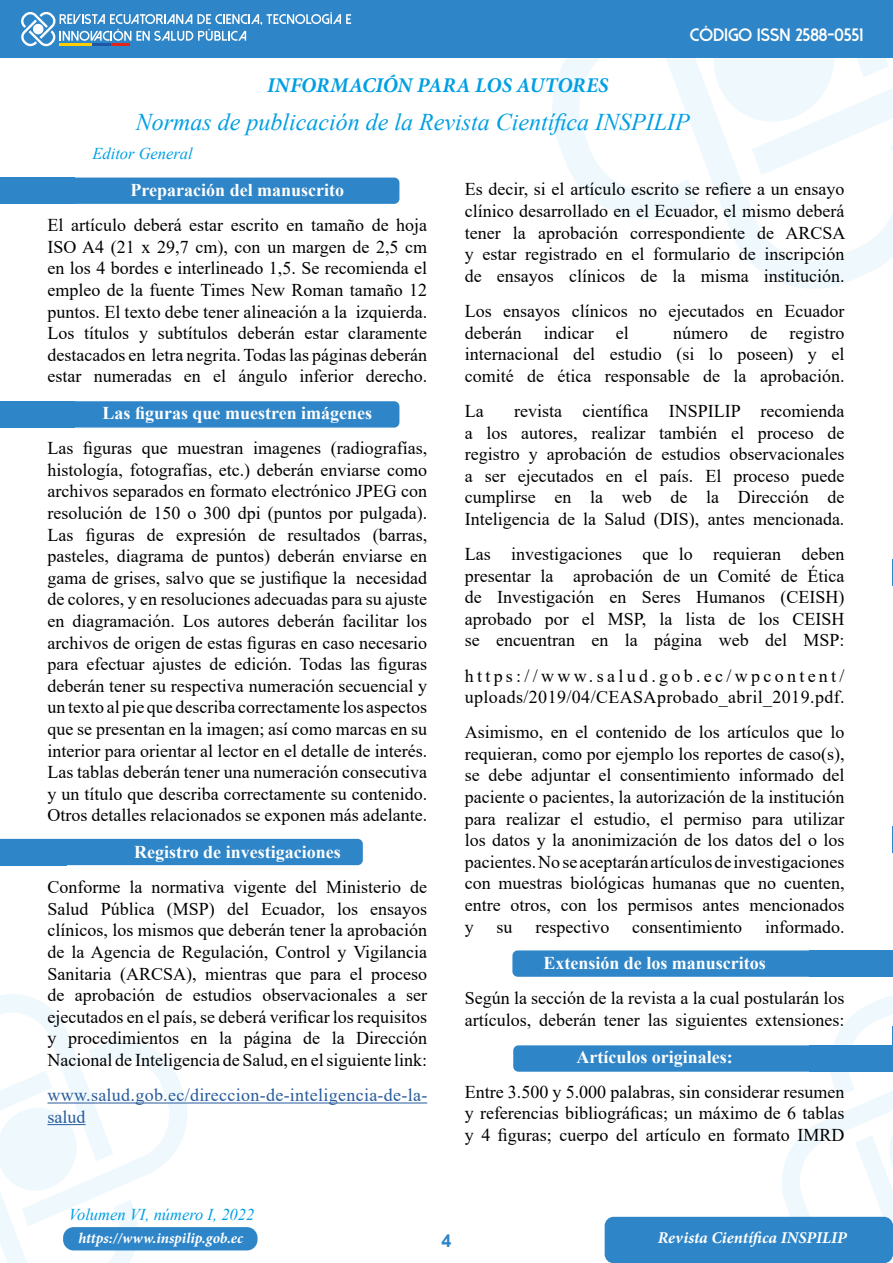
<style>
.page{position:relative;width:893px;height:1263px;background:#fff}
.page>*{position:absolute;margin:0;border:0;box-sizing:border-box;transform-origin:0 0}
.t1{font:italic 24px "Times New Roman";color:#009fe3}
.t2{font:italic 700 21px "Minion Pro";letter-spacing:-.01em;color:#009fe3}
.t3{font:18px/21.6px "Times New Roman";color:#000;text-align:justify}
.t4{font:700 18px "Times New Roman";color:#fff}
.t5{font:18px/21.6px "Times New Roman";letter-spacing:.02em;color:#000}
.t6{font:18px/21.6px "Times New Roman";letter-spacing:.015em;color:#275b9b}
.t7{font:800 18px "Dolce Vita";color:#fff}
.t8{font:700 18px "Arial";color:#2e85c7}
.t9{font:italic 16.5px "Times New Roman";color:#009fe3}
.t10{font:italic 700 16.5px "Minion Pro";color:#fff}
.t11{font:italic 700 15px "Minion Pro";color:#fff}
</style>
<div class="page">
<svg style="left:540px;top:57px;width:122px;height:162px"></svg>
<svg style="left:613px;top:57px;width:49px;height:118px"></svg>
<svg style="left:662px;top:57px;width:231px;height:232px"></svg>
<div style="left:0;top:0;width:893px;height:57px;background:#2e85c7"></div>
<svg style="left:21px;top:11px;width:330px;height:36px"></svg>
<div style="left:33px;top:24px;width:11px;height:10px;background:#fff;border-radius:50%"></div>
<hr style="left:59px;top:43px;width:33px;height:3px;background:#ffcd02">
<hr style="left:92px;top:43px;width:19px;height:3px;background:#1f57a4">
<hr style="left:111px;top:43px;width:19px;height:3px;background:#e2241c">
<svg style="left:0;top:994px;width:195px;height:269px"></svg>
<div style="left:605px;top:1217px;width:288px;height:46px;background:#2e85c7;border-radius:9px"></div>
<div style="left:63px;top:1227px;width:194px;height:23px;background:#2e85c7;border-radius:11px"></div>
<svg style="left:892px;top:560px;width:1px;height:26px"></svg>
<svg style="left:892px;top:827px;width:1px;height:26px"></svg>
<svg style="left:774px;top:995px;width:119px;height:268px"></svg>
<div style="left:512px;top:950px;width:380px;height:27px;background:#2e85c7;border-radius:5px"></div>
<svg style="left:889px;top:950px;width:3px;height:27px"></svg>
<div style="left:513px;top:1045px;width:380px;height:27px;background:#2e85c7;border-radius:5px"></div>
<div style="left:810px;top:1045px;width:83px;height:27px;background:#2e85c7"></div>
<svg style="left:74px;top:401px;width:325px;height:27px;background:#3388c8"></svg>
<div style="left:0;top:401px;width:74px;height:27px;background:#2e85c7"></div>
<div style="left:74px;top:178px;width:325px;height:26px;background:#2e85c7"></div>
<div style="left:0;top:178px;width:74px;height:26px;background:#2e85c7"></div>
<div style="left:66px;top:839px;width:297px;height:26px;background:#2e85c7"></div>
<div style="left:0;top:839px;width:66px;height:26px;background:#2e85c7"></div>
<hr style="left:48px;top:1102px;width:379px;height:1px;background:#275b9b">
<hr style="left:48px;top:1124px;width:38px;height:1px;background:#275b9b">
<p class="t7" style="left:690px;top:26px;width:175px">Código ISSN 2588-0551</p>
<p class="t2" style="left:267px;top:71px;width:343px">INFORMACIÓN PARA LOS AUTORES</p>
<h1 class="t1" style="left:136px;top:106px;width:555px">Normas de publicación de la Revista Científica INSPILIP</h1>
<p class="t9" style="left:92px;top:142px;width:102px">Editor General</p>
<p class="t4" style="left:131px;top:177px;width:215px">Preparación del manuscrito</p>
<p class="t3" style="left:48px;top:214px;width:381px">El artículo deberá estar escrito en tamaño de hoja ISO A4 (21 x 29,7 cm), con un margen de 2,5 cm en los 4 bordes e interlineado 1,5. Se recomienda el empleo de la fuente Times New Roman tamaño 12 puntos. El texto debe tener alineación a la izquierda.<br>Los títulos y subtítulos deberán estar claramente destacados en letra negrita. Todas las páginas deberán estar numeradas en el ángulo inferior derecho.</p>
<p class="t4" style="left:103px;top:400px;width:271px">Las figuras que muestren imágenes</p>
<p class="t3" style="left:48px;top:437px;width:381px">Las figuras que muestran imagenes (radiografías, histología, fotografías, etc.) deberán enviarse como archivos separados en formato electrónico JPEG con resolución de 150 o 300 dpi (puntos por pulgada).<br>Las figuras de expresión de resultados (barras, pasteles, diagrama de puntos) deberán enviarse en gama de grises, salvo que se justifique la necesidad de colores, y en resoluciones adecuadas para su ajuste en diagramación. Los autores deberán facilitar los archivos de origen de estas figuras en caso necesario para efectuar ajustes de edición. Todas las figuras deberán tener su respectiva numeración secuencial y un texto al pie que describa correctamente los aspectos que se presentan en la imagen; así como marcas en su interior para orientar al lector en el detalle de interés.<br>Las tablas deberán tener una numeración consecutiva y un título que describa correctamente su contenido.<br>Otros detalles relacionados se exponen más adelante.</p>
<p class="t4" style="left:134px;top:839px;width:208px">Registro de investigaciones</p>
<p class="t3" style="left:48px;top:876px;width:381px">Conforme la normativa vigente del Ministerio de Salud Pública (MSP) del Ecuador, los ensayos clínicos, los mismos que deberán tener la aprobación de la Agencia de Regulación, Control y Vigilancia Sanitaria (ARCSA), mientras que para el proceso de aprobación de estudios observacionales a ser ejecutados en el país, se deberá verificar los requisitos y procedimientos en la página de la Dirección Nacional de Inteligencia de Salud, en el siguiente link:</p>
<p class="t6" style="left:48px;top:1083px;width:381px">www.salud.gob.ec/direccion-de-inteligencia-de-la&shy;salud</p>
<p class="t3" style="left:465px;top:178px;width:382px">Es decir, si el artículo escrito se refiere a un ensayo clínico desarrollado en el Ecuador, el mismo deberá tener la aprobación correspondiente de ARCSA y estar registrado en el formulario de inscripción de ensayos clínicos de la misma institución.</p>
<p class="t3" style="left:465px;top:300px;width:381px">Los ensayos clínicos no ejecutados en Ecuador deberán indicar el</p>
<p class="t3" style="left:465px;top:321px;width:381px;text-indent:208px">número de registro internacional del estudio (si lo poseen) y el comité de ética responsable de la aprobación.</p>
<p class="t3" style="left:465px;top:399px;width:20px">La</p>
<p class="t3" style="left:465px;top:399px;width:381px;text-indent:49px">revista científica INSPILIP recomienda a los autores, realizar también el proceso de registro y aprobación de estudios observacionales a ser ejecutados en el país. El proceso puede cumplirse en la web de la Dirección de Inteligencia de la Salud (DIS), antes mencionada.</p>
<p class="t3" style="left:465px;top:543px;width:381px">Las investigaciones que lo requieran deben presentar la aprobación de un Comité de Ética de Investigación en Seres Humanos (CEISH) aprobado por el MSP, la lista de los CEISH se encuentran en la página web del MSP:</p>
<p class="t5" style="left:465px;top:664px;width:381px">https://www.salud.gob.ec/wpcontent/ uploads/2019/04/CEASAprobado_abril_2019.pdf.</p>
<p class="t3" style="left:465px;top:721px;width:381px">Asimismo, en el contenido de los artículos que lo requieran, como por ejemplo los reportes de caso(s), se debe adjuntar el consentimiento informado del paciente o pacientes, la autorización de la institución para realizar el estudio, el permiso para utilizar los datos y la anonimización de los datos del o los pacientes. No se aceptarán artículos de investigaciones con muestras biológicas humanas que no cuenten, entre otros, con los permisos antes mencionados y</p>
<p class="t3" style="left:497px;top:915px;width:18px">su</p>
<p class="t3" style="left:535px;top:915px;width:75px">respectivo</p>
<p class="t3" style="left:632px;top:915px;width:111px">consentimiento</p>
<p class="t3" style="left:765px;top:915px;width:81px">informado.</p>
<p class="t4" style="left:543px;top:950px;width:224px">Extensión de los manuscritos</p>
<p class="t3" style="left:465px;top:987px;width:381px">Según la sección de la revista a la cual postularán los artículos, deberán tener las siguientes extensiones:</p>
<p class="t4" style="left:576px;top:1043px;width:158px">Artículos originales:</p>
<p class="t3" style="left:465px;top:1080px;width:381px">Entre 3.500 y 5.000 palabras, sin considerar resumen y referencias bibliográficas; un máximo de 6 tablas y 4 figuras; cuerpo del artículo en formato IMRD</p>
<p class="t9" style="left:69px;top:1203px;width:187px">Volumen VI, número I, 2022</p>
<p class="t11" style="left:78px;top:1227px;width:166px">https://www.inspilip.gob.ec</p>
<p class="t8" style="left:441px;top:1228px;width:12px">4</p>
<p class="t10" style="left:658px;top:1226px;width:191px">Revista Científica INSPILIP</p>
</div>
